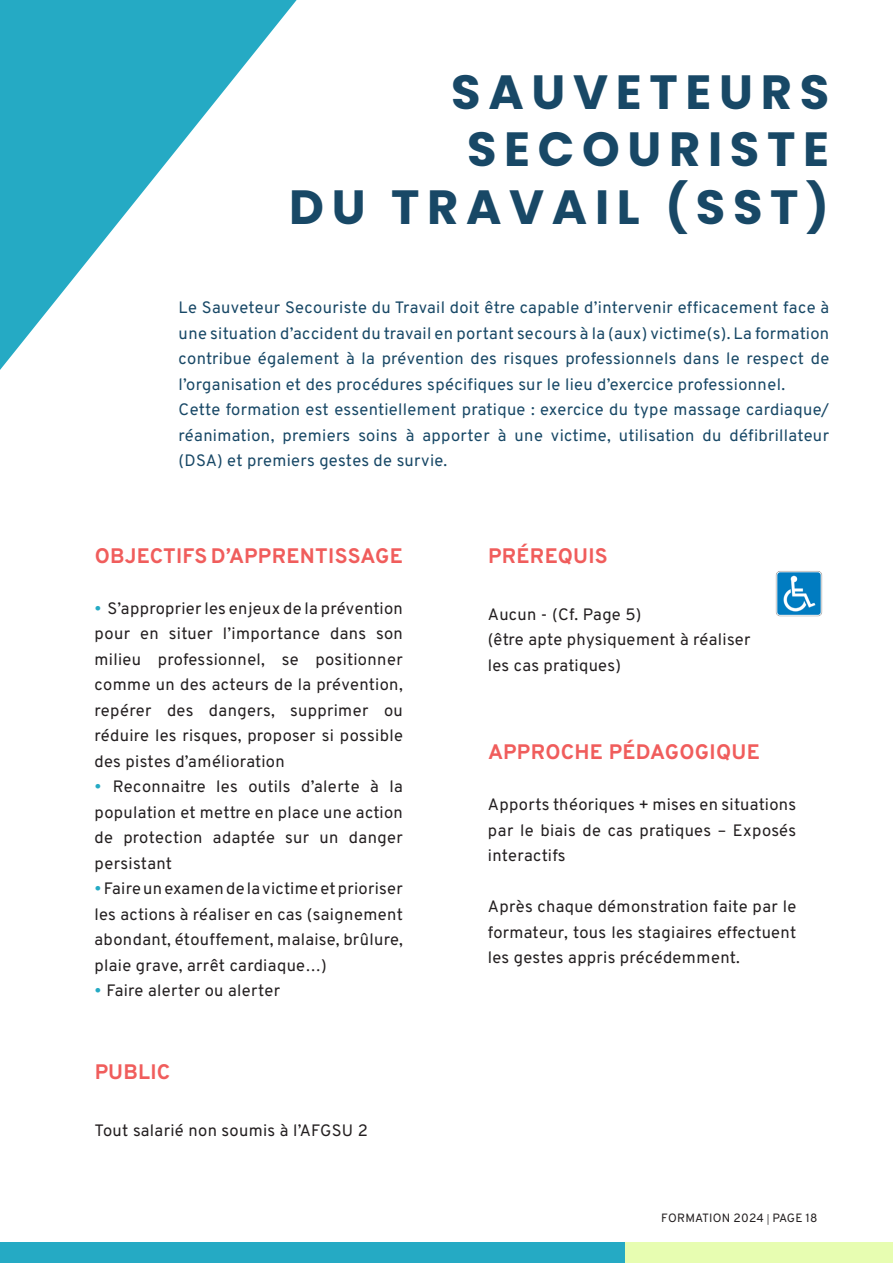
<style>
.page{position:relative;width:893px;height:1263px;background:#fff}
.page>*{position:absolute;margin:0;border:0;box-sizing:border-box;transform-origin:0 0}
.t1{font:700 48px "Poppins";letter-spacing:.16em;color:#184866}
.t2{font:700 21px "Overpass";letter-spacing:.015em;color:#f05d5c}
.t3{font:16.5px/25.5px "Overpass";letter-spacing:.02em;color:#231f20;text-align:justify}
.t4{font:16.5px/25.5px "Overpass";letter-spacing:.02em;color:#184866;text-align:justify}
.t5{font:12px "Overpass";letter-spacing:.015em;color:#231f20}
.s1{font-weight:700;color:#25aac4}
.s2{font-size:7.5px}
</style>
<div class="page">
<div style="left:0;top:1242px;width:625px;height:21px;background:#25aac4"></div>
<div style="left:625px;top:1242px;width:268px;height:21px;background:#e7fdb1"></div>
<svg style="left:0;top:0;width:297px;height:370px;fill:#25aac4"></svg>
<img style="left:775px;top:571px;width:48px;height:46px">
<p class="t1" style="left:451px;top:64px;width:379px">SAUVETEURS</p>
<p class="t1" style="left:467px;top:122px;width:364px">SECOURISTE</p>
<p class="t1" style="left:289px;top:179px;width:541px">DU TRAVAIL (SST)</p>
<p class="t4" style="left:179px;top:294px;width:652px">Le Sauveteur Secouriste du Travail doit être capable d’intervenir efficacement face à une situation d’accident du travail en portant secours à la (aux) victime(s). La formation contribue également à la prévention des risques professionnels dans le respect de l’organisation et des procédures spécifiques sur le lieu d’exercice professionnel.</p>
<p class="t4" style="left:179px;top:396px;width:652px">Cette formation est essentiellement pratique : exercice du type massage cardiaque/ réanimation, premiers soins à apporter à une victime, utilisation du défibrillateur (DSA) et premiers gestes de survie.</p>
<p class="t2" style="left:95px;top:539px;width:310px">OBJECTIFS D’APPRENTISSAGE</p>
<p class="t3" style="left:95px;top:595px;width:310px"><span class="s1">•</span> S’approprier les enjeux de la prévention pour en situer l’importance dans son milieu professionnel, se positionner comme un des acteurs de la prévention, repérer des dangers, supprimer ou réduire les risques, proposer si possible des pistes d’amélioration</p>
<p class="t3" style="left:95px;top:773px;width:310px"><span class="s1">•</span> Reconnaitre les outils d’alerte à la population et mettre en place une action de protection adaptée sur un danger persistant</p>
<p class="t3" style="left:95px;top:875px;width:310px"><span class="s1">•</span> Faire un examen de la victime et prioriser les actions à réaliser en cas (saignement abondant, étouffement, malaise, brûlure, plaie grave, arrêt cardiaque…)</p>
<p class="t3" style="left:95px;top:977px;width:187px"><span class="s1">•</span> Faire alerter ou alerter</p>
<p class="t2" style="left:95px;top:1055px;width:77px">PUBLIC</p>
<p class="t3" style="left:95px;top:1117px;width:275px">Tout salarié non soumis à l’AFGSU 2</p>
<p class="t2" style="left:488px;top:539px;width:121px">PRÉREQUIS</p>
<p class="t3" style="left:488px;top:601px;width:155px">Aucun - (Cf. Page 5)</p>
<p class="t3" style="left:488px;top:626px;width:264px">(être apte physiquement à réaliser</p>
<p class="t3" style="left:488px;top:652px;width:135px">les cas pratiques)</p>
<p class="t2" style="left:488px;top:735px;width:273px">APPROCHE PÉDAGOGIQUE</p>
<p class="t3" style="left:488px;top:791px;width:310px">Apports théoriques + mises en situations</p>
<p class="t3" style="left:488px;top:817px;width:310px">par le biais de cas pratiques – Exposés interactifs</p>
<p class="t3" style="left:488px;top:893px;width:310px">Après chaque démonstration faite par le formateur, tous les stagiaires effectuent les gestes appris précédemment.</p>
<p class="t5" style="left:661px;top:1208px;width:158px">FORMATION 2024 <span class="s2">|</span> PAGE 18</p>
</div>
